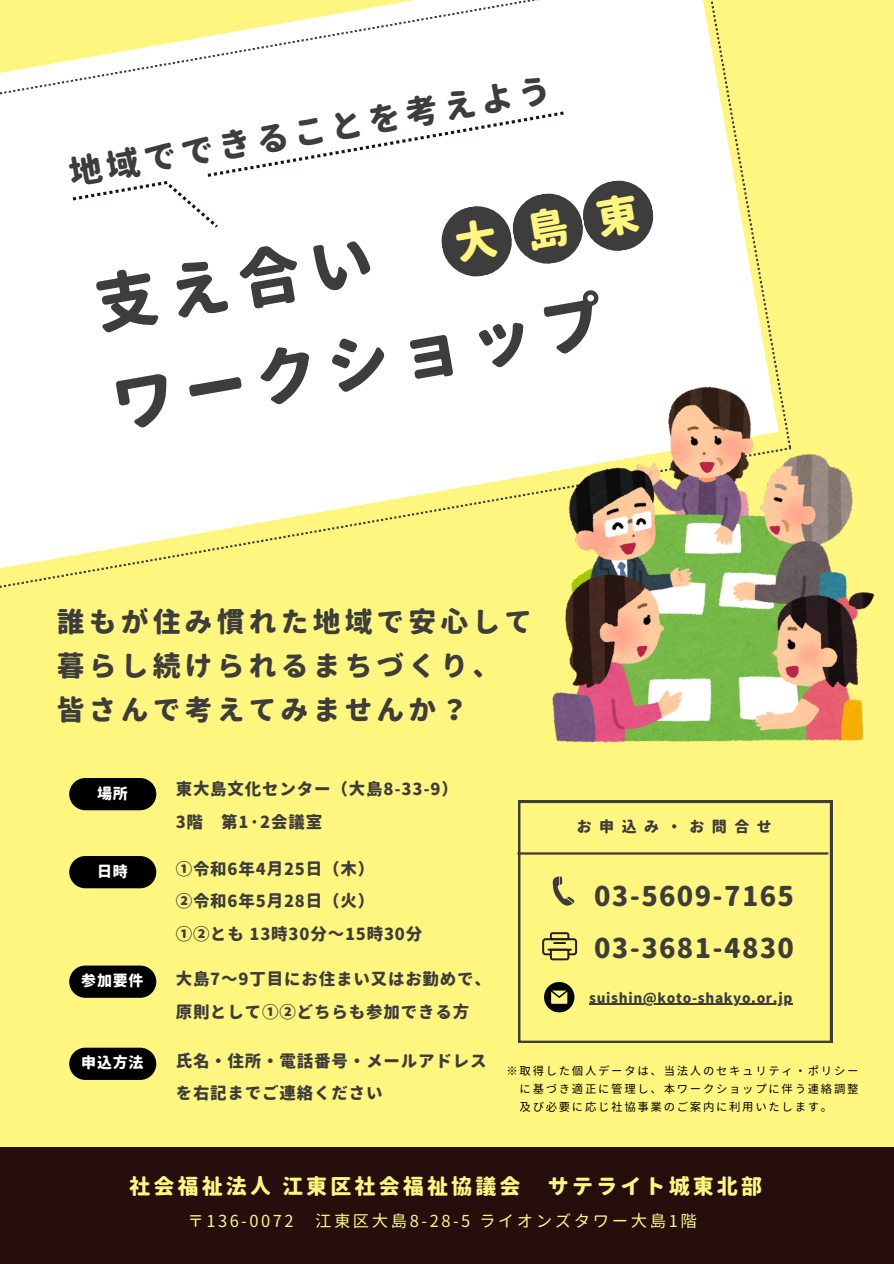
<style>
.page{position:relative;width:894px;height:1264px;background:#fff}
.page>*{position:absolute;margin:0;border:0;box-sizing:border-box;transform-origin:0 0}
.t1{font:800 63px/100.2px "Gen Jyuu Gothic";color:#3d3d3d}
.t2{font:800 33px "Gen Jyuu Gothic";color:#3d3d3d}
.t3{font:800 27.75px/44px "Gen Jyuu Gothic";letter-spacing:.15em;color:#3d3d3d}
.t4{font:800 27px "Gen Jyuu Gothic";letter-spacing:.05em;color:#3d3d3d}
.t5{font:800 21px "Gen Jyuu Gothic";letter-spacing:.15em;color:#fff67f}
.t6{font:800 16.5px/32.7px "Gen Jyuu Gothic";letter-spacing:.05em;color:#3d3d3d}
.t7{font:16.5px "Gen Jyuu Gothic";letter-spacing:.15em;color:#fff67f}
.t8{font:800 15px "Gen Jyuu Gothic";letter-spacing:.05em;color:#fff}
.t9{font:800 15px "Gen Jyuu Gothic";letter-spacing:.5em;color:#3d3d3d}
.t10{font:800 13.5px "Gen Jyuu Gothic";letter-spacing:.05em;color:#3d3d3d}
.t11{font:11.4px "Gen Jyuu Gothic";letter-spacing:.15em;color:#000}
</style>
<div class="page">
<div style="left:0;top:0;width:893px;height:1263px;background:#fff67f"></div>
<svg style="left:0;top:0;width:780px;height:588px;fill:#fff"></svg>
<svg style="left:518px;top:800px;width:313px;height:242px"></svg>
<hr style="left:517px;top:852px;width:311px;height:2px;background:#3d3d3d">
<svg style="left:552px;top:876px;width:22px;height:30px"></svg>
<div style="left:0;top:1147px;width:893px;height:116px;background:#260e0d"></div>
<svg style="left:544px;top:982px;width:30px;height:30px"></svg>
<div style="left:542px;top:938px;width:35px;height:17px;border:2px solid #231f20;border-radius:2px"></div>
<svg style="left:548px;top:932px;width:22px;height:28px"></svg>
<hr style="left:548px;top:948px;width:22px;height:2px;background:#231f20">
<img style="left:552px;top:386px;width:322px;height:356px">
<div style="left:69px;top:778px;width:87px;height:32px;background:#000;border-radius:16px"></div>
<div style="left:69px;top:856px;width:87px;height:32px;background:#000;border-radius:16px"></div>
<div style="left:69px;top:965px;width:87px;height:32px;background:#000;border-radius:16px"></div>
<div style="left:69px;top:1047px;width:87px;height:32px;background:#000;border-radius:16px"></div>
<hr style="left:589px;top:1003px;width:203px;height:1px;background:#3d3d3d">
<svg style="left:73px;top:111px;width:583px;height:168px;background:#e5e5e5"></svg>
<p class="t2" style="left:65px;top:151px;width:490px;rotate:-10deg">地域でできることを考えよう</p>
<h2 class="t1" style="left:87px;top:257px;width:499px;rotate:-10deg">支え合い<br>ワークショップ</h2>
<h3 class="t3" style="left:57px;top:599px;width:477px">誰もが住み慣れた地域で安心して暮らし続けられるまちづくり、皆さんで考えてみませんか？</h3>
<h5 class="t8" style="left:97px;top:782px;width:32px">場所</h5>
<h5 class="t6" style="left:176px;top:772px;width:283px">東大島文化センター（大島8-33-9）<br>3階 第1·2会議室</h5>
<h5 class="t8" style="left:97px;top:860px;width:32px">日時</h5>
<h5 class="t6" style="left:176px;top:852px;width:248px">①令和6年4月25日（木）<br>②令和6年5月28日（火）<br>①②とも 13時30分～15時30分</h5>
<h5 class="t8" style="left:81px;top:970px;width:64px">参加要件</h5>
<h5 class="t6" style="left:176px;top:962px;width:317px">大島7～9丁目にお住まい又はお勤めで、原則として①②どちらも参加できる方</h5>
<h5 class="t8" style="left:81px;top:1052px;width:64px">申込方法</h5>
<h5 class="t6" style="left:176px;top:1043px;width:312px">氏名・住所・電話番号・メールアドレスを右記までご連絡ください</h5>
<p class="t9" style="left:576px;top:815px;width:196px">お申込み・お問合せ</p>
<h3 class="t4" style="left:594px;top:877px;width:201px">03-5609-7165</h3>
<p class="t4" style="left:594px;top:929px;width:201px">03-3681-4830</p>
<p class="t10" style="left:589px;top:988px;width:204px">suishin@koto-shakyo.or.jp</p>
<p class="t11" style="left:506px;top:1063px;width:353px">※取得した個人データは、当法人のセキュリティ・ポリシー</p>
<p class="t11" style="left:519px;top:1081px;width:340px">に基づき適正に管理し、本ワークショップに伴う連絡調整</p>
<h5 class="t11" style="left:519px;top:1099px;width:314px">及び必要に応じ社協事業のご案内に利用いたします。</h5>
<h3 class="t5" style="left:129px;top:1170px;width:393px">社会福祉法人江東区社会福祉協議会</h3>
<h3 class="t5" style="left:547px;top:1170px;width:216px">サテライト城東北部</h3>
<p class="t7" style="left:187px;top:1208px;width:108px">〒136-0072</p>
<p class="t7" style="left:315px;top:1208px;width:383px">江東区大島8-28-5 ライオンズタワー大島1階</p>
</div>
